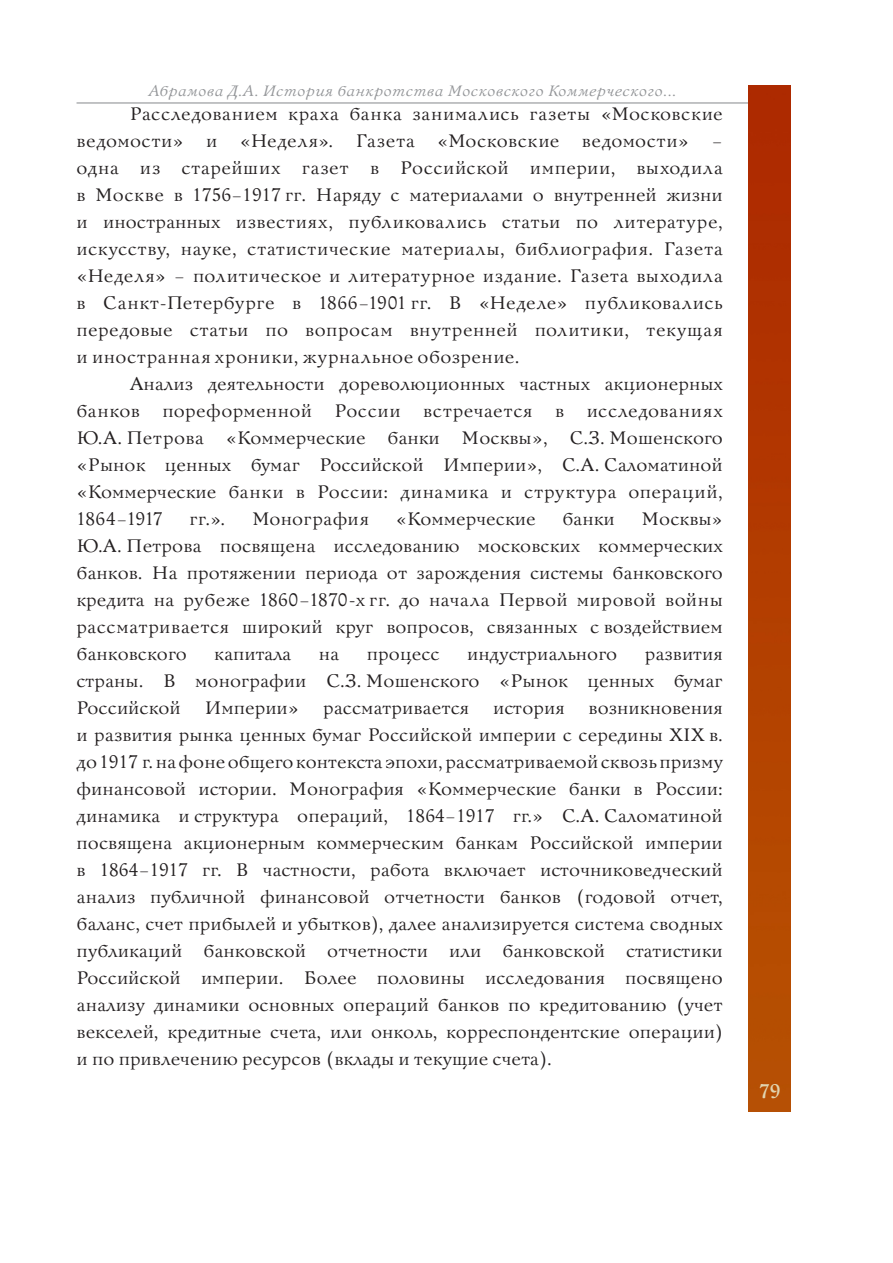
<style>
.page{position:relative;width:893px;height:1263px;background:#fff}
.page>*{position:absolute;margin:0;border:0;box-sizing:border-box;transform-origin:0 0}
.t1{font:700 19.5px "Bannikova";color:#e1d4b0}
.t2{font:18px/27px "Bannikova";color:#231f20;text-align:justify}
.t3{font:18px "Bannikova";letter-spacing:.025em;color:#231f20}
.t4{font:italic 15px "Bannikova";letter-spacing:.02em;color:#939598}
</style>
<div class="page">
<hr style="left:77px;top:102px;width:671px;height:2px;background:#939598">
<img style="left:748px;top:85px;width:43px;height:1027px">
<p class="t4" style="left:148px;top:82px;width:530px">Абрамова Д.А. История банкротства Московского Коммерческого...</p>
<p class="t2" style="left:77px;top:100px;width:648px;text-indent:53px">Расследованием краха банка занимались газеты «Московские ведомости» и «Неделя». Газета «Московские ведомости» – одна из старейших газет в Российской империи, выходила в Москве в 1756–1917 гг. Наряду с материалами о внутренней жизни и иностранных известиях, публиковались статьи по литературе, искусству, науке, статистические материалы, библиография. Газета «Неделя» – политическое и литературное издание. Газета выходила в Санкт-Петербурге в 1866–1901 гг. В «Неделе» публиковались передовые статьи по вопросам внутренней политики, текущая и иностранная хроники, журнальное обозрение.</p>
<p class="t2" style="left:77px;top:370px;width:648px;text-indent:53px">Анализ деятельности дореволюционных частных акционерных банков</p>
<p class="t2" style="left:162px;top:397px;width:151px">пореформенной</p>
<p class="t2" style="left:335px;top:397px;width:68px">России</p>
<p class="t3" style="left:423px;top:399px;width:111px">встречается</p>
<p class="t2" style="left:555px;top:397px;width:11px">в</p>
<p class="t2" style="left:77px;top:397px;width:648px;text-indent:510px">исследованиях Ю.А. Петрова «Коммерческие банки Москвы», С.З. Мошенского «Рынок ценных бумаг Российской Империи», С.А. Саломатиной «Коммерческие банки в России: динамика и структура операций, 1864–1917</p>
<p class="t2" style="left:189px;top:505px;width:37px">гг.».</p>
<p class="t2" style="left:252px;top:505px;width:119px">Монография</p>
<p class="t2" style="left:396px;top:505px;width:141px">«Коммерческие</p>
<p class="t2" style="left:562px;top:505px;width:54px">банки</p>
<p class="t2" style="left:77px;top:505px;width:648px;text-indent:565px">Москвы» Ю.А. Петрова посвящена исследованию московских коммерческих банков. На протяжении периода от зарождения системы банковского кредита на рубеже 1860–1870-х гг. до начала Первой мировой войны рассматривается широкий круг вопросов, связанных с воздействием банковского</p>
<p class="t2" style="left:77px;top:640px;width:648px;text-indent:568px">развития страны. В монографии С.З. Мошенского «Рынок ценных бумаг Российской</p>
<p class="t2" style="left:214px;top:640px;width:79px">капитала</p>
<p class="t2" style="left:319px;top:640px;width:22px">на</p>
<p class="t2" style="left:367px;top:640px;width:74px">процесс</p>
<p class="t2" style="left:467px;top:640px;width:151px">индустриального</p>
<p class="t2" style="left:205px;top:694px;width:96px">Империи»</p>
<p class="t2" style="left:323px;top:694px;width:148px">рассматривается</p>
<p class="t2" style="left:493px;top:694px;width:73px">история</p>
<p class="t2" style="left:77px;top:694px;width:648px;text-indent:512px">возникновения и развития рынка ценных бумаг Российской империи с середины XIX в. до1917 г. на фоне общего контекста эпохи, рассматриваемой сквозь призму финансовой истории. Монография «Коммерческие банки в России: динамика и структура операций, 1864–1917 гг.» С.А. Саломатиной посвящена акционерным коммерческим банкам Российской империи в 1864–1917 гг. В частности, работа включает источниковедческий анализ публичной финансовой отчетности банков (годовой отчет, баланс, счет прибылей и убытков), далее анализируется система сводных публикаций банковской отчетности или банковской статистики Российской империи. Более половины исследования посвящено анализу динамики основных операций банков по кредитованию (учет векселей, кредитные счета, или онколь, корреспондентские операции) и по привлечению ресурсов (вклады и текущие счета).</p>
<p class="t1" style="left:759px;top:1079px;width:23px">79</p>
</div>
